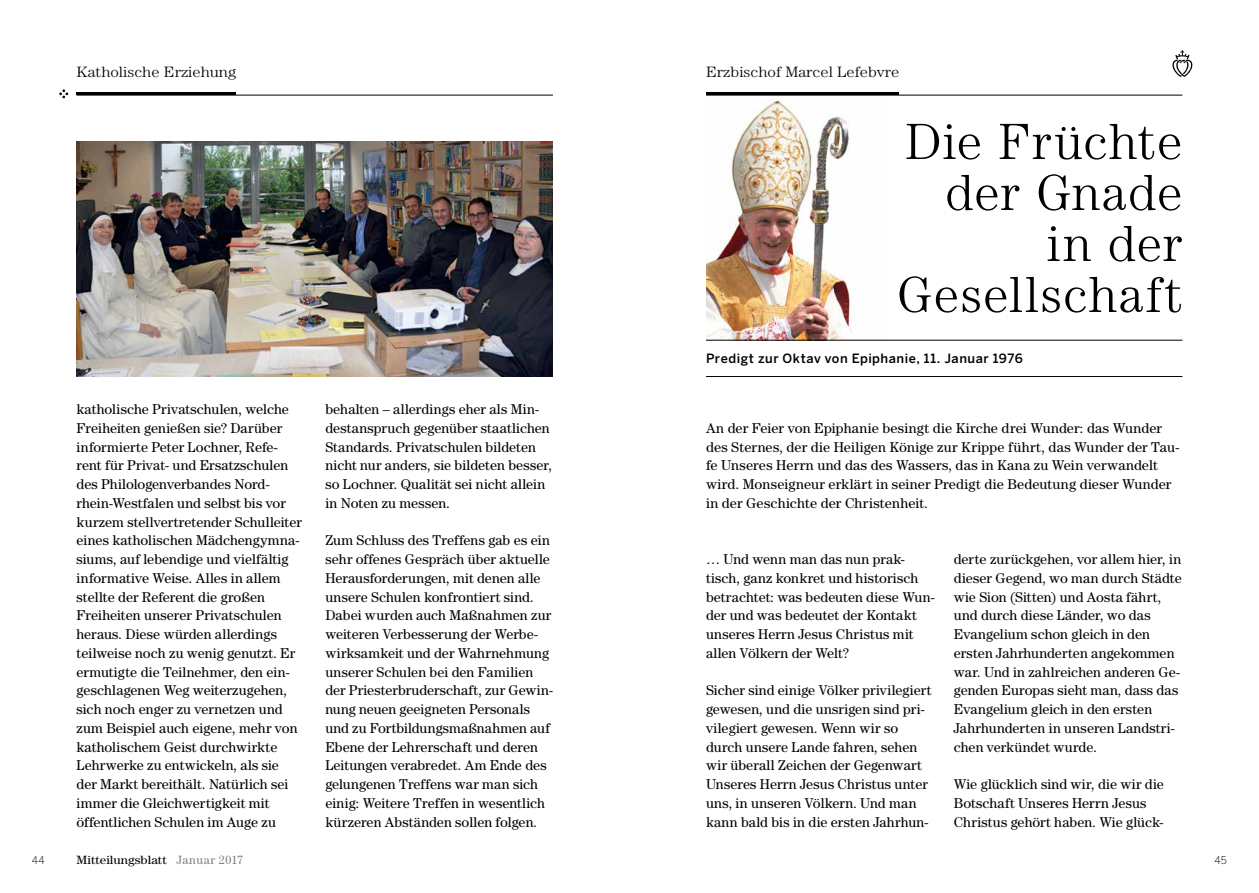
<style>
.page{position:relative;width:1259px;height:893px;background:#fff}
.page>*{position:absolute;margin:0;border:0;box-sizing:border-box;transform-origin:0 0}
.t1{font:300 51px/51px "Century Std";letter-spacing:.025em;color:#000;text-align:right}
.t2{font:300 15px "Century Std";color:#000;scale:1.09 1}
.t3{font:14.25px/18.8px "Century Std";letter-spacing:.005em;color:#000}
.t4{font:500 12.75px "Benton Sans";letter-spacing:.04em;color:#000}
.t5{font:12px "Century Std";color:#000;scale:1.09 1}
.t6{font:300 10.5px "Benton Sans";color:#000}
.s1{color:#807f83}
</style>
<div class="page">
<img style="left:706px;top:100px;width:179px;height:240px">
<hr style="left:706px;top:93px;width:193px;height:2px;background:#000">
<hr style="left:706px;top:340px;width:476px;height:1px;background:#000">
<hr style="left:706px;top:376px;width:476px;height:1px;background:#000">
<img style="left:77px;top:141px;width:476px;height:235px">
<hr style="left:77px;top:93px;width:159px;height:2px;background:#000">
<svg style="left:60px;top:90px;width:8px;height:8px"></svg>
<hr style="left:77px;top:95px;width:476px;height:1px;background:#000">
<hr style="left:706px;top:95px;width:476px;height:1px;background:#000">
<svg style="left:1172px;top:50px;width:20px;height:27px"></svg>
<p class="t2" style="left:77px;top:63px;width:148px">Katholische Erziehung</p>
<p class="t3" style="left:77px;top:400px;width:227px">katholische Privatschulen, welche Freiheiten genießen sie? Darüber informierte Peter Lochner, Refe&shy;rent für Privat- und Ersatzschulen des Philologenverbandes Nord&shy;rhein-Westfalen und selbst bis vor kurzem stellvertretender Schulleiter eines katholischen Mädchengymna&shy;siums, auf lebendige und vielfältig informative Weise. Alles in allem stellte der Referent die großen Freiheiten unserer Privatschulen heraus. Diese würden allerdings teilweise noch zu wenig genutzt. Er ermutigte die Teilnehmer, den ein&shy;geschlagenen Weg weiterzugehen, sich noch enger zu vernetzen und zum Beispiel auch eigene, mehr von katholischem Geist durchwirkte Lehrwerke zu entwickeln, als sie der Markt bereithält. Natürlich sei immer die Gleichwertigkeit mit öffentlichen Schulen im Auge zu</p>
<p class="t3" style="left:325px;top:400px;width:228px">behalten – allerdings eher als Min&shy;destanspruch gegenüber staatlichen Standards. Privatschulen bildeten nicht nur anders, sie bildeten besser, so Lochner. Qualität sei nicht allein in Noten zu messen.</p>
<p class="t3" style="left:325px;top:531px;width:229px">Zum Schluss des Treffens gab es ein sehr offenes Gespräch über aktuelle Herausforderungen, mit denen alle unsere Schulen konfrontiert sind.<br>Dabei wurden auch Maßnahmen zur weiteren Verbesserung der Werbe&shy;wirksamkeit und der Wahrnehmung unserer Schulen bei den Familien der Priesterbruderschaft, zur Gewin&shy;nung neuen geeigneten Personals und zu Fortbildungsmaßnahmen auf Ebene der Lehrerschaft und deren Leitungen verabredet. Am Ende des gelungenen Treffens war man sich einig: Weitere Treffen in wesentlich kürzeren Abständen sollen folgen.</p>
<p class="t2" style="left:706px;top:63px;width:179px">Erzbischof Marcel Lefebvre</p>
<h1 class="t1" style="left:897px;top:115px;width:287px">Die Früchte der Gnade in der<br>Gesellschaft</h1>
<p class="t4" style="left:706px;top:351px;width:318px">Predigt zur Oktav von Epiphanie, 11. Januar 1976</p>
<p class="t3" style="left:706px;top:418px;width:475px">An der Feier von Epiphanie besingt die Kirche drei Wunder: das Wunder des Sternes, der die Heiligen Könige zur Krippe führt, das Wunder der Tau&shy;fe Unseres Herrn und das des Wassers, das in Kana zu Wein verwandelt wird. Monseigneur erklärt in seiner Predigt die Bedeutung dieser Wunder in der Geschichte der Christenheit.</p>
<p class="t3" style="left:706px;top:550px;width:230px">… Und wenn man das nun prak&shy;tisch, ganz konkret und historisch betrachtet: was bedeuten diese Wun&shy;der und was bedeutet der Kontakt unseres Herrn Jesus Christus mit allen Völkern der Welt?</p>
<p class="t3" style="left:706px;top:681px;width:227px">Sicher sind einige Völker privilegiert gewesen, und die unsrigen sind pri&shy;vilegiert gewesen. Wenn wir so durch unsere Lande fahren, sehen wir überall Zeichen der Gegenwart Unseres Herrn Jesus Christus unter uns, in unseren Völkern. Und man kann bald bis in die ersten Jahrhun-</p>
<p class="t3" style="left:954px;top:550px;width:229px">derte zurückgehen, vor allem hier, in dieser Gegend, wo man durch Städte wie Sion (Sitten) und Aosta fährt, und durch diese Länder, wo das<br>Evangelium schon gleich in den ersten Jahrhunderten angekommen war. Und in zahlreichen anderen Ge&shy;genden Europas sieht man, dass das<br>Evangelium gleich in den ersten<br>Jahrhunderten in unseren Landstri&shy;chen verkündet wurde.</p>
<p class="t3" style="left:954px;top:775px;width:212px">Wie glücklich sind wir, die wir die<br>Botschaft Unseres Herrn Jesus<br>Christus gehört haben. Wie glück-</p>
<p class="t6" style="left:32px;top:854px;width:14px">44</p>
<p class="t5" style="left:77px;top:853px;width:154px">Mitteilungsblatt <span class="s1">Januar 2017</span></p>
<p class="t6" style="left:1214px;top:854px;width:14px">45</p>
</div>
